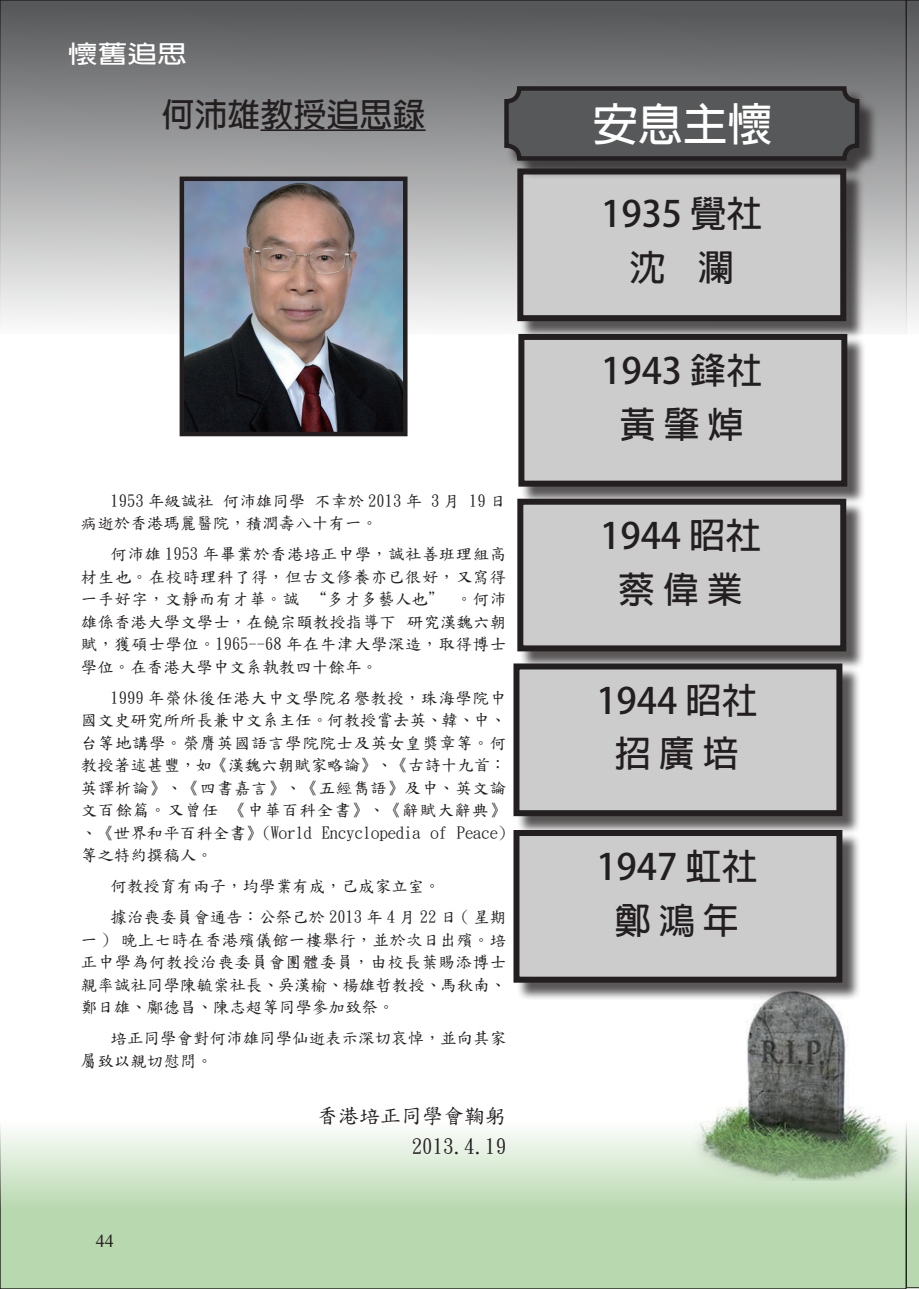
<style>
.page{position:relative;width:919px;height:1289px;background:#fff}
.page>*{position:absolute;margin:0;border:0;box-sizing:border-box;transform-origin:0 0}
.註腳{font:700 45px "Adobe Fan Heiti Std";color:#fff}
.註腳-2{font:700 36px "Adobe Fan Heiti Std";color:#231f20}
.大標題01{font:700 33px "Adobe Fan Heiti Std";color:#231f20}
.t1{font:700 24.3px "Adobe Fan Heiti Std";color:#fff;scale:1.22 1}
.作者01{font:21px "DF Kai Shu SB Estd BF";color:#231f20}
.t2{font:18px "Times New Roman";color:#231f20}
.內文細明01{font:16.5px/22.5px "DF Kai Shu SB Estd BF";color:#231f20}
</style>
<div class="page">
<svg style="left:906px;top:0;width:12px;height:333px;background:#a3a3a4"></svg>
<div style="left:0;top:0;width:905px;height:334px;background:linear-gradient(to bottom,#525355,#f9f9f9)"></div>
<img style="left:716px;top:1001px;width:165px;height:119px">
<svg style="left:906px;top:1123px;width:12px;height:164px;background:#bfd5b9"></svg>
<svg style="left:2px;top:1122px;width:902px;height:164px;background:#c3dbbc"></svg>
<hr style="left:260px;top:129px;width:165px;height:2px;background:#231f20">
<img style="left:184px;top:181px;width:218px;height:250px">
<div style="left:179px;top:176px;width:228px;height:260px;border:4px solid #231f20"></div>
<div style="left:519px;top:171px;width:345px;height:169px;background:#231f20;opacity:.75"></div>
<div style="left:520px;top:171px;width:323px;height:147px;background:#ccc"></div>
<div style="left:517px;top:168px;width:329px;height:153px;border:6px solid #231f20"></div>
<div style="left:506px;top:88px;width:372px;height:91px;background:#231f20;opacity:.75"></div>
<div style="left:506px;top:88px;width:351px;height:70px;background:#57585a;border-radius:13px"></div>
<div style="left:504px;top:86px;width:355px;height:75px;border:4px solid #231f20;border-radius:13px"></div>
<div style="left:520px;top:336px;width:345px;height:169px;background:#231f20;opacity:.75"></div>
<div style="left:521px;top:337px;width:323px;height:146px;background:#ccc"></div>
<div style="left:518px;top:334px;width:329px;height:152px;border:6px solid #231f20"></div>
<div style="left:519px;top:501px;width:345px;height:169px;background:#231f20;opacity:.75"></div>
<div style="left:520px;top:501px;width:323px;height:147px;background:#ccc"></div>
<div style="left:517px;top:498px;width:329px;height:153px;border:6px solid #231f20"></div>
<div style="left:515px;top:665px;width:345px;height:169px;background:#231f20;opacity:.75"></div>
<div style="left:516px;top:666px;width:323px;height:147px;background:#ccc"></div>
<div style="left:513px;top:663px;width:329px;height:153px;border:6px solid #231f20"></div>
<div style="left:515px;top:832px;width:345px;height:169px;background:#231f20;opacity:.75"></div>
<div style="left:516px;top:833px;width:323px;height:146px;background:#ccc"></div>
<div style="left:513px;top:830px;width:329px;height:152px;border:6px solid #231f20"></div>
<h3 class="t1" style="left:68px;top:40px;width:99px">懷舊追思</h3>
<p class="大標題01" style="left:161px;top:95px;width:266px">何沛雄教授追思錄</p>
<p class="內文細明01" style="left:81px;top:489px;width:427px;text-indent:30px">1953 年級誠社何沛雄同學不幸於 2013 年 3 月 19 日病逝於香港瑪麗醫院，積潤壽八十有一。</p>
<p class="內文細明01" style="left:81px;top:543px;width:427px;text-align:justify;text-indent:30px">何沛雄 1953 年畢業於香港培正中學，誠社善班理組高材生也。在校時理科了得，但古文修養亦已很好，又寫得一手好字，文靜而有才華。誠 “多才多藝人也” 。何沛雄係香港大學文學士，在饒宗頤教授指導下 研究漢魏六朝賦，獲碩士學位。1965--68 年在牛津大學深造，取得博士學位。在香港大學中文系執教四十餘年。</p>
<p class="內文細明01" style="left:81px;top:686px;width:435px;text-indent:30px">1999 年榮休後任港大中文學院名譽教授，珠海學院中國文史研究所所長兼中文系主任。何教授嘗去英、韓、中、台等地講學。榮膺英國語言學院院士及英女皇獎章等。何教授著述甚豐，如《漢魏六朝賦家略論》、《古詩十九首：英譯析論》、《四書嘉言》、《五經雋語》及中、英文論文百餘篇。又曾任 《中華百科全書》、《辭賦大辭典》、《世界和平百科全書》(World Encyclopedia of Peace)等之特約撰稿人。</p>
<p class="內文細明01" style="left:111px;top:875px;width:332px">何教授育有兩子，均學業有成，己成家立室。</p>
<p class="內文細明01" style="left:81px;top:906px;width:427px;text-align:justify;text-indent:30px">據治喪委員會通告：公祭己於 2013 年 4 月 22 日 ( 星期一 ) 晚上七時在香港殯儀館一樓舉行，並於次日出殯。培正中學為何教授治喪委員會團體委員，由校長葉賜添博士親率誠社同學陳毓棠社長、吳漢榆、楊雄哲教授、馬秋南、鄭日雄、鄺德昌、陳志超等同學參加致祭。</p>
<p class="內文細明01" style="left:81px;top:1027px;width:427px;text-indent:30px">培正同學會對何沛雄同學仙逝表示深切哀悼，並向其家屬致以親切慰問。</p>
<p class="作者01" style="left:317px;top:1105px;width:191px">香港培正同學會鞠躬</p>
<p class="作者01" style="left:411px;top:1136px;width:96px">2013.4.19</p>
<p class="t2" style="left:96px;top:1227px;width:19px">44</p>
<p class="註腳" style="left:592px;top:97px;width:181px">安息主懷</p>
<p class="註腳-2" style="left:601px;top:192px;width:162px">1935 覺社</p>
<p class="註腳-2" style="left:629px;top:246px;width:106px">沈 瀾</p>
<p class="註腳-2" style="left:601px;top:349px;width:162px">1943 鋒社</p>
<p class="註腳-2" style="left:619px;top:403px;width:126px">黃 肇 焯</p>
<p class="註腳-2" style="left:600px;top:514px;width:162px">1944 昭社</p>
<p class="註腳-2" style="left:618px;top:568px;width:126px">蔡 偉 業</p>
<p class="註腳-2" style="left:596px;top:679px;width:162px">1944 昭社</p>
<p class="註腳-2" style="left:614px;top:732px;width:126px">招 廣 培</p>
<p class="註腳-2" style="left:596px;top:845px;width:162px">1947 虹社</p>
<p class="註腳-2" style="left:614px;top:899px;width:126px">鄭 鴻 年</p>
</div>
